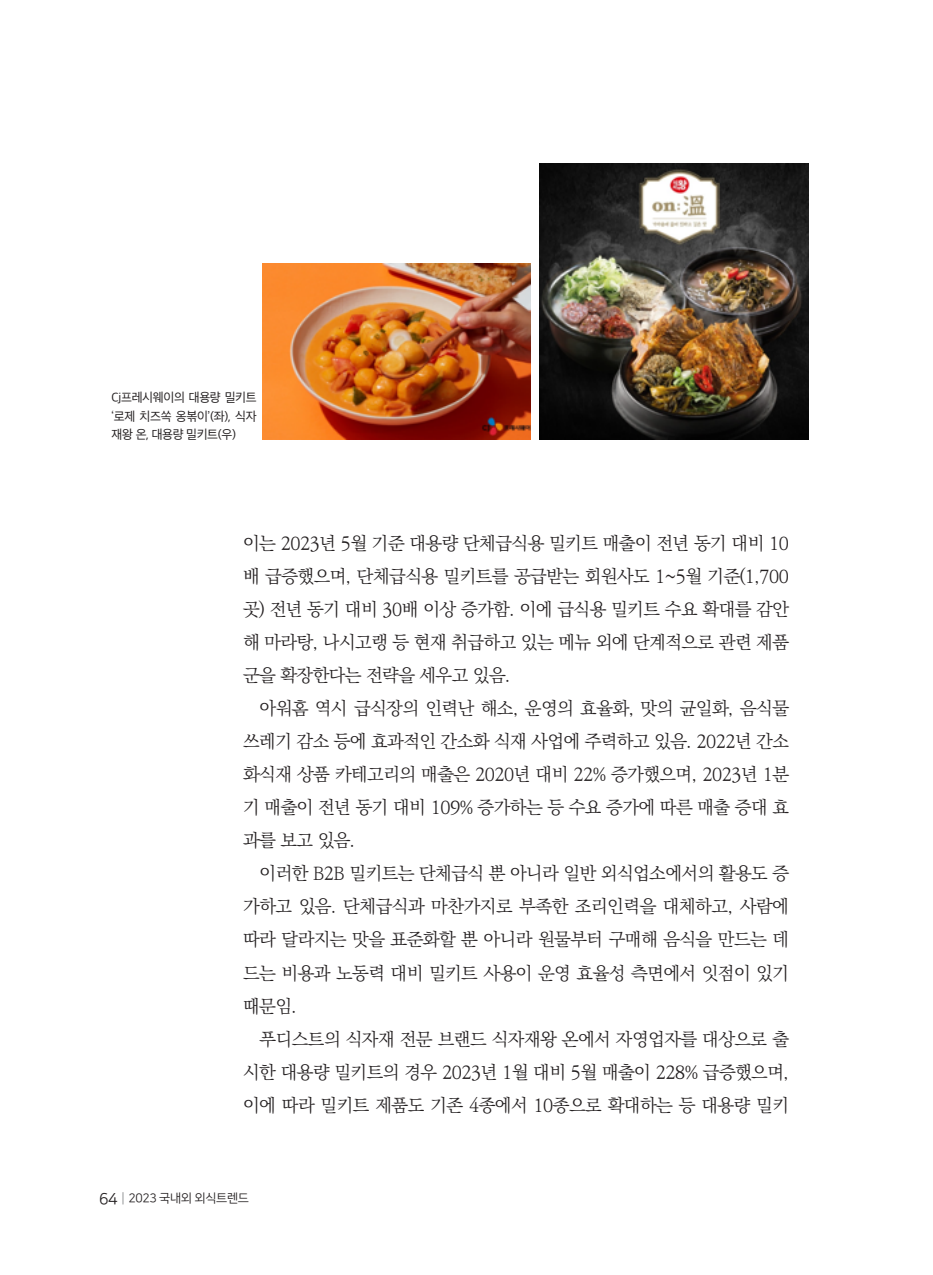
<style>
.page{position:relative;width:933px;height:1275px;background:#fff}
.page>*{position:absolute;margin:0;border:0;box-sizing:border-box;transform-origin:0 0}
.본문{font:300 18.03px/33.1px "Ko Pub World Batang";letter-spacing:-.03em;color:#231f20;text-align:justify}
.사진설명{font:12.95px/18.4px "Apple SD Gothic Neo";letter-spacing:-.02em;color:#231f20;text-align:justify}
.t1{font:12.25px "Nanum Square R";letter-spacing:-.025em;color:#231f20}
.s1{font-size:15.75px}
.s2{color:#6c6d70}
</style>
<div class="page">
<img style="left:539px;top:164px;width:270px;height:276px">
<img style="left:262px;top:263px;width:268px;height:177px">
<p class="사진설명" style="left:112px;top:389px;width:147px">Cj프레시웨이의 대용량 밀키트 ‘로제 치즈쏙 옹볶이’(좌), 식자 재왕 온, 대용량 밀키트(우)</p>
<p class="본문" style="left:243px;top:527px;width:547px">이는 2023년 5월 기준 대용량 단체급식용 밀키트 매출이 전년 동기 대비 10 배 급증했으며, 단체급식용 밀키트를 공급받는 회원사도 1~5월 기준(1,700 곳) 전년 동기 대비 30배 이상 증가함. 이에 급식용 밀키트 수요 확대를 감안 해 마라탕, 나시고랭 등 현재 취급하고 있는 메뉴 외에 단계적으로 관련 제품 군을 확장한다는 전략을 세우고 있음.</p>
<p class="본문" style="left:243px;top:692px;width:547px;text-indent:16px">아워홈 역시 급식장의 인력난 해소, 운영의 효율화, 맛의 균일화, 음식물 쓰레기 감소 등에 효과적인 간소화 식재 사업에 주력하고 있음. 2022년 간소 화식재 상품 카테고리의 매출은 2020년 대비 22% 증가했으며, 2023년 1분 기 매출이 전년 동기 대비 109% 증가하는 등 수요 증가에 따른 매출 증대 효 과를 보고 있음.</p>
<p class="본문" style="left:243px;top:857px;width:547px;text-indent:16px">이러한 B2B 밀키트는 단체급식 뿐 아니라 일반 외식업소에서의 활용도 증 가하고 있음. 단체급식과 마찬가지로 부족한 조리인력을 대체하고, 사람에 따라 달라지는 맛을 표준화할 뿐 아니라 원물부터 구매해 음식을 만드는 데 드는 비용과 노동력 대비 밀키트 사용이 운영 효율성 측면에서 잇점이 있기 때문임.</p>
<p class="본문" style="left:243px;top:1023px;width:547px;text-indent:16px">푸디스트의 식자재 전문 브랜드 식자재왕 온에서 자영업자를 대상으로 출 시한 대용량 밀키트의 경우 2023년 1월 대비 5월 매출이 228% 급증했으며, 이에 따라 밀키트 제품도 기존 4종에서 10종으로 확대하는 등 대용량 밀키</p>
<p class="t1" style="left:99px;top:1192px;width:151px"><span class="s1">64</span><span class="s2">┃</span>2023 국내외 외식트렌드</p>
</div>
